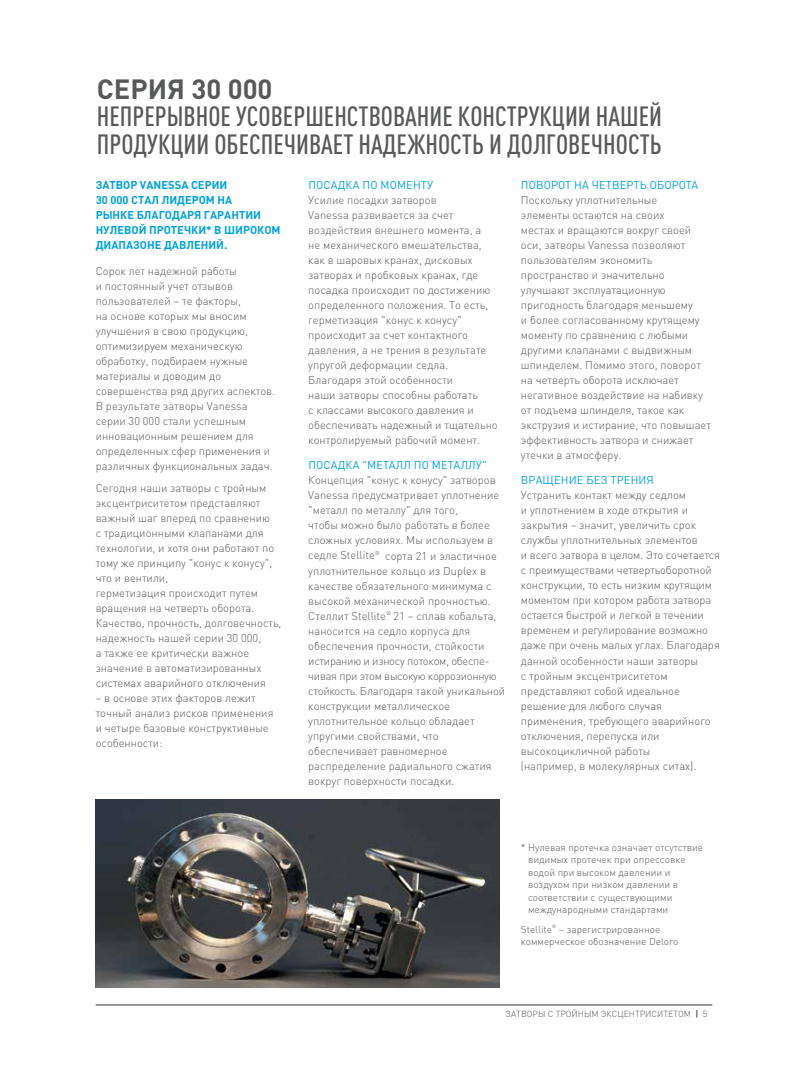
<style>
.page{position:relative;width:808px;height:1081px;background:#fff}
.page>*{position:absolute;margin:0;border:0;box-sizing:border-box;transform-origin:0 0}
.t1{font:500 condensed 27.5px/27.5px "DIN Pro";color:#58595b}
.t2{font:700 27.5px "DIN Pro";color:#58595b}
.t3{font:300 11.25px/15px "DIN Pro";color:#58595b}
.t4{font:700 11.25px/15px "DIN Pro";color:#00a3d8}
.t5{font:11.25px "DIN Pro";letter-spacing:.01em;color:#00a3d8}
.t6{font:300 10px/12.5px "DIN Pro";color:#58595b}
.t7{font:300 8.75px "DIN Pro";color:#58595b}
.t8{font:700 8.75px "DIN Pro";color:#58595b}
.t9{font:300 5px "DIN Pro";color:#58595b}
.s1{font-weight:300}
</style>
<div class="page">
<hr style="left:96px;top:1004px;width:616px;height:1px;background:#58595b">
<img style="left:96px;top:799px;width:404px;height:188px">
<h1 class="t2" style="left:97px;top:70px;width:177px">СЕРИЯ 30 000</h1>
<h1 class="t1" style="left:97px;top:101px;width:567px">НЕПРЕРЫВНОЕ УСОВЕРШЕНСТВОВАНИЕ КОНСТРУКЦИИ НАШЕЙ<br>ПРОДУКЦИИ ОБЕСПЕЧИВАЕТ НАДЕЖНОСТЬ И ДОЛГОВЕЧНОСТЬ</h1>
<p class="t4" style="left:96px;top:177px;width:186px">ЗАТВОР VANESSA СЕРИИ<br>30 000 СТАЛ ЛИДЕРОМ НА<br>РЫНКЕ БЛАГОДАРЯ ГАРАНТИИ<br>НУЛЕВОЙ ПРОТЕЧКИ* В ШИРОКОМ<br>ДИАПАЗОНЕ ДАВЛЕНИЙ.</p>
<p class="t3" style="left:96px;top:262px;width:181px">Сорок лет надежной работы<br>и постоянный учет отзывов пользователей – те факторы,<br>на основе которых мы вносим улучшения в свою продукцию, оптимизируем механическую обработку, подбираем нужные материалы и доводим до совершенства ряд других аспектов.<br>В результате затворы Vanessa серии 30 000 стали успешным инновационным решением для определенных сфер применения и различных функциональных задач.</p>
<p class="t3" style="left:96px;top:479px;width:187px">Сегодня наши затворы с тройным эксцентриситетом представляют важный шаг вперед по сравнению<br>с традиционными клапанами для технологии, и хотя они работают по тому же принципу "конус к конусу", что и вентили,<br>герметизация происходит путем вращения на четверть оборота.<br>Качество, прочность, долговечность, надежность нашей серии 30 000,<br>а также ее критически важное значение в автоматизированных системах аварийного отключения</p>
<p class="t3" style="left:96px;top:689px;width:179px">– в основе этих факторов лежит точный анализ рисков применения и четыре базовые конструктивные особенности:</p>
<p class="t5" style="left:308px;top:177px;width:126px">ПОСАДКА ПО МОМЕНТУ</p>
<p class="t3" style="left:308px;top:192px;width:191px">Усилие посадки затворов<br>Vanessa развивается за счет воздействия внешнего момента, а<br>не механического вмешательства, как в шаровых кранах, дисковых затворах и пробковых кранах, где посадка происходит по достижению определенного положения. То есть, герметизация "конус к конусу" происходит за счет контактного давления, а не трения в результате упругой деформации седла.<br>Благодаря этой особенности<br>наши затворы способны работать<br>с классами высокого давления и обеспечивать надежный и тщательно контролируемый рабочий момент.</p>
<p class="t5" style="left:308px;top:458px;width:180px">ПОСАДКА "МЕТАЛЛ ПО МЕТАЛЛУ"</p>
<p class="t3" style="left:308px;top:472px;width:199px">Концепция "конус к конусу" затворов Vanessa предусматривает уплотнение "металл по металлу" для того,<br>чтобы можно было работать в более сложных условиях. Мы используем в седле Stellite<sup>®</sup> сорта 21 и эластичное уплотнительное кольцо из Duplex в качестве обязательного минимума с высокой механической прочностью.<br>Стеллит Stellite<sup>®</sup> 21 – сплав кобальта, наносится на седло корпуса для обеспечения прочности, стойкости истиранию и износу потоком, обеспе&shy;чивая при этом высокую коррозионную стойкость. Благодаря такой уникальной конструкции металлическое уплотнительное кольцо обладает упругими свойствами, что обеспечивает равномерное распределение радиального сжатия вокруг поверхности посадки.</p>
<p class="t5" style="left:521px;top:177px;width:179px">ПОВОРОТ НА ЧЕТВЕРТЬ ОБОРОТА</p>
<p class="t3" style="left:521px;top:192px;width:191px">Поскольку уплотнительные<br>элементы остаются на своих<br>местах и вращаются вокруг своей оси, затворы Vanessa позволяют пользователям экономить пространство и значительно улучшают эксплуатационную пригодность благодаря меньшему<br>и более согласованному крутящему моменту по сравнению с любыми другими клапанами с выдвижным шпинделем. Помимо этого, поворот на четверть оборота исключает негативное воздействие на набивку от подъема шпинделя, такое как экструзия и истирание, что повышает эффективность затвора и снижает утечки в атмосферу.</p>
<p class="t5" style="left:521px;top:472px;width:134px">ВРАЩЕНИЕ БЕЗ ТРЕНИЯ</p>
<p class="t3" style="left:521px;top:487px;width:201px">Устранить контакт между седлом<br>и уплотнением в ходе открытия и закрытия – значит, увеличить срок службы уплотнительных элементов<br>и всего затвора в целом. Это сочетается с преимуществами четвертьоборотной конструкции, то есть низким крутящим моментом при котором работа затвора остается быстрой и легкой в течении временем и регулирование возможно даже при очень малых углах. Благодаря данной особенности наши затворы<br>с тройным эксцентриситетом представляют собой идеальное решение для любого случая применения, требующего аварийного отключения, перепуска или высокоцикличной работы<br>(например, в молекулярных ситах).</p>
<p class="t6" style="left:528px;top:840px;width:177px;text-indent:-7px">* Нулевая протечка означает отсутствие видимых протечек при опрессовке водой при высоком давлении и воздухом при низком давлении в соответствии с существующими международными стандартами</p>
<p class="t6" style="left:521px;top:922px;width:33px">Stellite</p>
<p class="t9" style="left:552px;top:923px;width:6px">®</p>
<p class="t6" style="left:521px;top:922px;width:159px;text-indent:38px">– зарегистрированное коммерческое обозначение Deloro</p>
<p class="t7" style="left:506px;top:1008px;width:187px">ЗАТВОРЫ С ТРОЙНЫМ ЭКСЦЕНТРИСИТЕТОМ</p>
<p class="t8" style="left:695px;top:1008px;width:13px">| <span class="s1">5</span></p>
</div>
